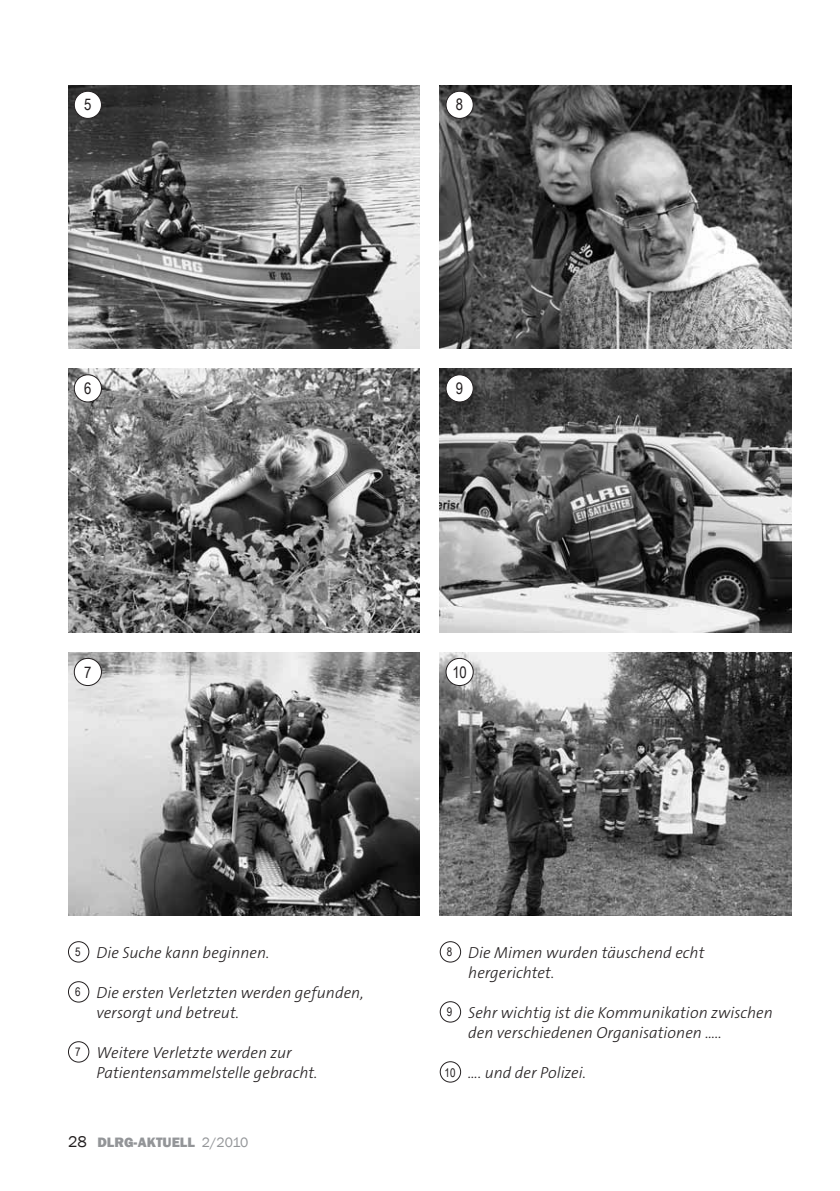
<style>
.page{position:relative;width:840px;height:1191px;background:#fff}
.page>*{position:absolute;margin:0;border:0;box-sizing:border-box;transform-origin:0 0}
.t1{font:italic 300 16px/20px "The Sans B3";color:#231f20}
.t2{font:16px "Arial Narrow";color:#231f20}
.t3{font:800 14px "Franklin Gothic";color:#939598}
.s1{font-family:"Arial Narrow";font-weight:400;font-style:normal;font-size:12px}
.s2{font-weight:400;font-size:16px;color:#231f20}
.s3{font-weight:400}
</style>
<div class="page">
<img style="left:68px;top:85px;width:352px;height:264px">
<img style="left:68px;top:369px;width:352px;height:263px">
<img style="left:68px;top:652px;width:352px;height:264px">
<img style="left:439px;top:85px;width:352px;height:264px">
<img style="left:439px;top:369px;width:352px;height:263px">
<img style="left:439px;top:652px;width:352px;height:264px">
<div style="left:68px;top:941px;width:21px;height:21px;border:1px solid #231f20;border-radius:50%"></div>
<div style="left:68px;top:981px;width:21px;height:21px;border:1px solid #231f20;border-radius:50%"></div>
<div style="left:68px;top:1041px;width:21px;height:21px;border:1px solid #231f20;border-radius:50%"></div>
<div style="left:439px;top:941px;width:21px;height:21px;border:1px solid #231f20;border-radius:50%"></div>
<div style="left:439px;top:1001px;width:21px;height:21px;border:1px solid #231f20;border-radius:50%"></div>
<div style="left:439px;top:1061px;width:21px;height:21px;border:1px solid #231f20;border-radius:50%"></div>
<div style="left:74px;top:91px;width:27px;height:27px;background:#fff;border-radius:50%"></div>
<div style="left:74px;top:91px;width:28px;height:28px;border:1px solid #231f20;border-radius:50%"></div>
<div style="left:446px;top:91px;width:27px;height:27px;background:#fff;border-radius:50%"></div>
<div style="left:445px;top:91px;width:28px;height:28px;border:1px solid #231f20;border-radius:50%"></div>
<div style="left:74px;top:375px;width:27px;height:27px;background:#fff;border-radius:50%"></div>
<div style="left:74px;top:374px;width:28px;height:28px;border:1px solid #231f20;border-radius:50%"></div>
<div style="left:446px;top:375px;width:27px;height:27px;background:#fff;border-radius:50%"></div>
<div style="left:445px;top:374px;width:28px;height:28px;border:1px solid #231f20;border-radius:50%"></div>
<div style="left:74px;top:658px;width:27px;height:27px;background:#fff;border-radius:50%"></div>
<div style="left:74px;top:658px;width:28px;height:28px;border:1px solid #231f20;border-radius:50%"></div>
<div style="left:446px;top:658px;width:27px;height:27px;background:#fff;border-radius:50%"></div>
<div style="left:445px;top:658px;width:28px;height:28px;border:1px solid #231f20;border-radius:50%"></div>
<p class="t2" style="left:84px;top:93px;width:9px">5</p>
<p class="t2" style="left:455px;top:93px;width:9px">8</p>
<p class="t2" style="left:84px;top:376px;width:9px">6</p>
<p class="t2" style="left:455px;top:376px;width:9px">9</p>
<p class="t2" style="left:84px;top:660px;width:9px">7</p>
<p class="t2" style="left:452px;top:660px;width:16px">10</p>
<p class="t1" style="left:75px;top:943px;width:196px"><span class="s1">5</span> Die Suche kann beginnen.</p>
<p class="t1" style="left:96px;top:983px;width:268px;text-indent:-21px"><span class="s1">6</span> Die ersten Verletzten werden gefunden, versorgt und betreut.</p>
<p class="t1" style="left:96px;top:1043px;width:222px;text-indent:-21px"><span class="s1">7</span> Weitere Verletzte werden zur<br>Patientensammelstelle gebracht.</p>
<p class="t3" style="left:68px;top:1133px;width:182px"><span class="s2">28</span> DLRG-Aktuell <span class="s3">2/2010</span></p>
<p class="t1" style="left:468px;top:943px;width:237px;text-indent:-21px"><span class="s1">8</span> Die Mimen wurden täuschend echt hergerichtet.</p>
<p class="t1" style="left:468px;top:1003px;width:306px;text-indent:-21px"><span class="s1">9</span> Sehr wichtig ist die Kommunikation zwischen den verschiedenen Organisationen …..</p>
<p class="t1" style="left:444px;top:1063px;width:143px"><span class="s1">10</span> …. und der Polizei.</p>
</div>
